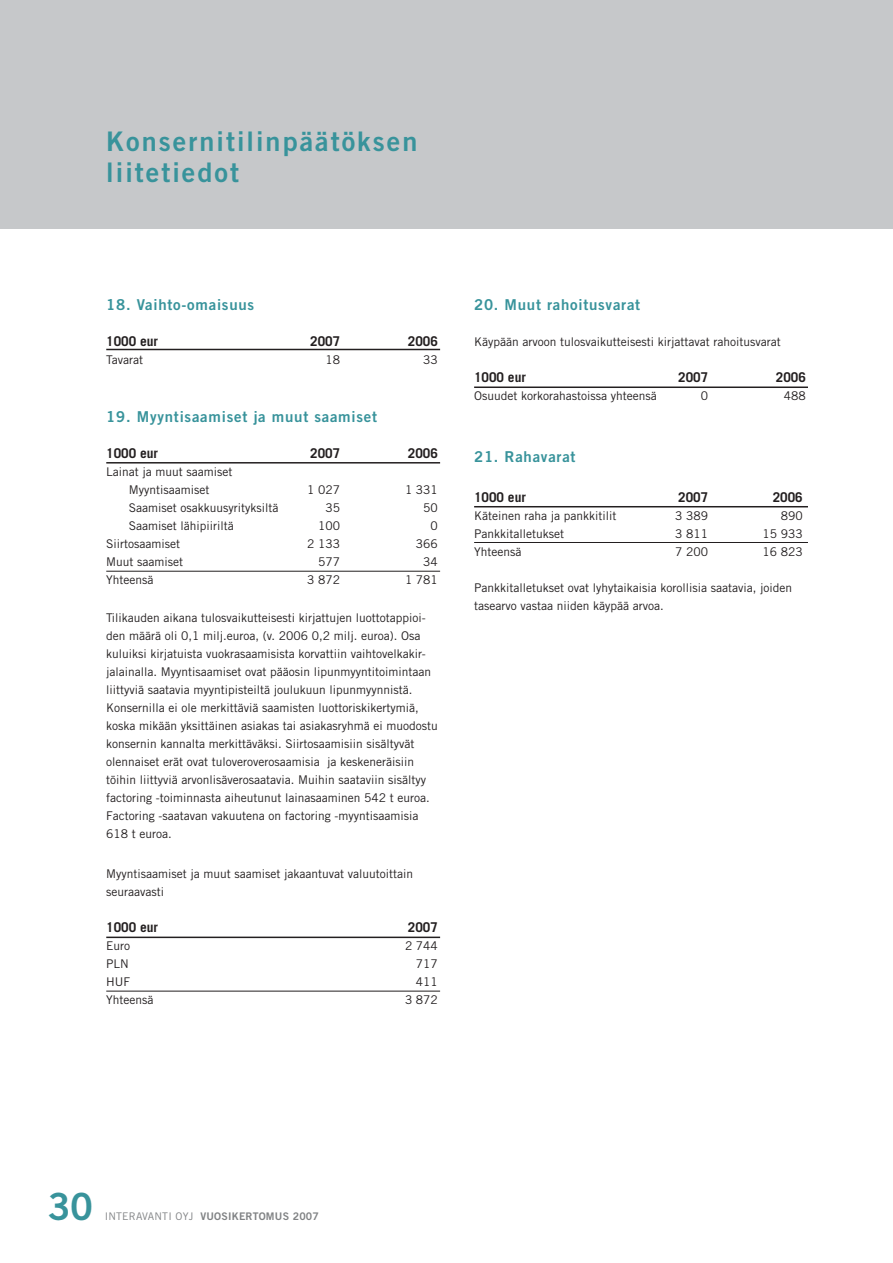
<style>
.page{position:relative;width:893px;height:1263px;background:#fff}
.page>*{position:absolute;margin:0;border:0;box-sizing:border-box;transform-origin:0 0}
.t1{font:37.5px "Trade Gothic Bold Two";color:#38939b}
.t2{font:27px/31.5px "Trade Gothic Bold Two";letter-spacing:.075em;color:#38939b}
.t3{font:15px "Trade Gothic Bold Two";letter-spacing:.05em;color:#38939b}
.t4{font:700 13.5px "Trade Gothic";color:#231f20}
.t5{font:12px/18px "Trade Gothic";color:#231f20}
.t6{font:10.5px "Trade Gothic Bold Two";letter-spacing:.02em;color:#808284}
.s1{font-family:"Trade Gothic"}
</style>
<div class="page">
<div style="left:0;top:0;width:893px;height:228px;background:#c6c8ca"></div>
<hr style="left:106px;top:349px;width:334px;height:1px;background:#231f20">
<hr style="left:106px;top:571px;width:334px;height:1px;background:#231f20">
<hr style="left:106px;top:462px;width:334px;height:2px;background:#231f20">
<hr style="left:474px;top:542px;width:334px;height:1px;background:#231f20">
<hr style="left:474px;top:506px;width:334px;height:1px;background:#231f20">
<hr style="left:474px;top:387px;width:334px;height:1px;background:#231f20">
<hr style="left:106px;top:991px;width:334px;height:1px;background:#231f20">
<hr style="left:106px;top:937px;width:334px;height:1px;background:#231f20">
<h2 class="t2" style="left:106px;top:128px;width:313px">Konsernitilinpäätöksen liitetiedot</h2>
<p class="t3" style="left:106px;top:299px;width:149px">18. Vaihto-omaisuus</p>
<p class="t4" style="left:106px;top:336px;width:53px">1000 eur</p>
<p class="t4" style="left:310px;top:336px;width:32px">2007</p>
<p class="t4" style="left:408px;top:336px;width:32px">2006</p>
<p class="t5" style="left:106px;top:352px;width:38px">Tavarat</p>
<p class="t5" style="left:326px;top:352px;width:16px">18</p>
<p class="t5" style="left:423px;top:352px;width:16px">33</p>
<p class="t3" style="left:106px;top:411px;width:272px">19. Myyntisaamiset ja muut saamiset</p>
<p class="t4" style="left:106px;top:448px;width:53px">1000 eur</p>
<p class="t4" style="left:310px;top:448px;width:32px">2007</p>
<p class="t4" style="left:408px;top:448px;width:32px">2006</p>
<p class="t5" style="left:106px;top:464px;width:128px;text-align:center">Lainat ja muut saamiset<br>Myyntisaamiset</p>
<p class="t5" style="left:307px;top:482px;width:34px">1 027</p>
<p class="t5" style="left:405px;top:482px;width:34px">1 331</p>
<p class="t5" style="left:129px;top:500px;width:151px">Saamiset osakkuusyrityksiltä</p>
<p class="t5" style="left:326px;top:500px;width:16px">35</p>
<p class="t5" style="left:423px;top:500px;width:16px">50</p>
<p class="t5" style="left:129px;top:518px;width:106px">Saamiset lähipiiriltä</p>
<p class="t5" style="left:318px;top:518px;width:23px">100</p>
<p class="t5" style="left:431px;top:518px;width:9px">0</p>
<p class="t5" style="left:106px;top:536px;width:75px">Siirtosaamiset</p>
<p class="t5" style="left:307px;top:536px;width:34px">2 133</p>
<p class="t5" style="left:416px;top:536px;width:23px">366</p>
<p class="t5" style="left:106px;top:554px;width:78px">Muut saamiset</p>
<p class="t5" style="left:318px;top:554px;width:23px">577</p>
<p class="t5" style="left:423px;top:554px;width:16px">34</p>
<p class="t5" style="left:106px;top:572px;width:49px">Yhteensä</p>
<p class="t5" style="left:307px;top:572px;width:34px">3 872</p>
<p class="t5" style="left:405px;top:572px;width:34px">1 781</p>
<p class="t5" style="left:106px;top:609px;width:333px">Tilikauden aikana tulosvaikutteisesti kirjattujen luottotappioi&shy;den määrä oli 0,1 milj.euroa, (v. 2006 0,2 milj. euroa). Osa kuluiksi kirjatuista vuokrasaamisista korvattiin vaihtovelkakir&shy;jalainalla. Myyntisaamiset ovat pääosin lipunmyyntitoimintaan liittyviä saatavia myyntipisteiltä joulukuun lipunmyynnistä.<br>Konsernilla ei ole merkittäviä saamisten luottoriskikertymiä, koska mikään yksittäinen asiakas tai asiakasryhmä ei muodostu konsernin kannalta merkittäväksi. Siirtosaamisiin sisältyvät olennaiset erät ovat tuloveroverosaamisia ja keskeneräisiin töihin liittyviä arvonlisäverosaatavia. Muihin saataviin sisältyy factoring -toiminnasta aiheutunut lainasaaminen 542 t euroa.<br>Factoring -saatavan vakuutena on factoring -myyntisaamisia 618 t euroa.</p>
<p class="t5" style="left:106px;top:866px;width:308px">Myyntisaamiset ja muut saamiset jakaantuvat valuutoittain seuraavasti</p>
<p class="t4" style="left:106px;top:922px;width:53px">1000 eur</p>
<p class="t4" style="left:408px;top:922px;width:32px">2007</p>
<p class="t5" style="left:106px;top:938px;width:25px">Euro</p>
<p class="t5" style="left:405px;top:938px;width:34px">2 744</p>
<p class="t5" style="left:106px;top:956px;width:24px">PLN</p>
<p class="t5" style="left:416px;top:956px;width:23px">717</p>
<p class="t5" style="left:106px;top:974px;width:25px">HUF</p>
<p class="t5" style="left:416px;top:974px;width:23px">411</p>
<p class="t5" style="left:106px;top:992px;width:49px">Yhteensä</p>
<p class="t5" style="left:405px;top:992px;width:34px">3 872</p>
<p class="t3" style="left:474px;top:299px;width:168px">20. Muut rahoitusvarat</p>
<p class="t5" style="left:474px;top:334px;width:308px">Käypään arvoon tulosvaikutteisesti kirjattavat rahoitusvarat</p>
<p class="t4" style="left:474px;top:372px;width:53px">1000 eur</p>
<p class="t4" style="left:678px;top:372px;width:32px">2007</p>
<p class="t4" style="left:776px;top:372px;width:32px">2006</p>
<p class="t5" style="left:474px;top:388px;width:184px">Osuudet korkorahastoissa yhteensä</p>
<p class="t5" style="left:701px;top:388px;width:9px">0</p>
<p class="t5" style="left:784px;top:388px;width:23px">488</p>
<p class="t3" style="left:474px;top:451px;width:103px">21. Rahavarat</p>
<p class="t4" style="left:474px;top:492px;width:53px">1000 eur</p>
<p class="t4" style="left:678px;top:492px;width:32px">2007</p>
<p class="t4" style="left:773px;top:492px;width:32px">2006</p>
<p class="t5" style="left:474px;top:508px;width:144px">Käteinen raha ja pankkitilit</p>
<p class="t5" style="left:675px;top:508px;width:34px">3 389</p>
<p class="t5" style="left:781px;top:508px;width:23px">890</p>
<p class="t5" style="left:474px;top:526px;width:91px">Pankkitalletukset</p>
<p class="t5" style="left:675px;top:526px;width:34px">3 811</p>
<p class="t5" style="left:762px;top:526px;width:42px">15 933</p>
<p class="t5" style="left:474px;top:544px;width:49px">Yhteensä</p>
<p class="t5" style="left:675px;top:544px;width:34px">7 200</p>
<p class="t5" style="left:762px;top:544px;width:42px">16 823</p>
<p class="t5" style="left:474px;top:580px;width:319px">Pankkitalletukset ovat lyhytaikaisia korollisia saatavia, joiden tasearvo vastaa niiden käypää arvoa.</p>
<h1 class="t1" style="left:48px;top:1193px;width:47px">30</h1>
<p class="t6" style="left:105px;top:1212px;width:216px"><span class="s1">INTERAVANTI OYJ</span> VUOSIKERTOMUS 2007</p>
</div>
